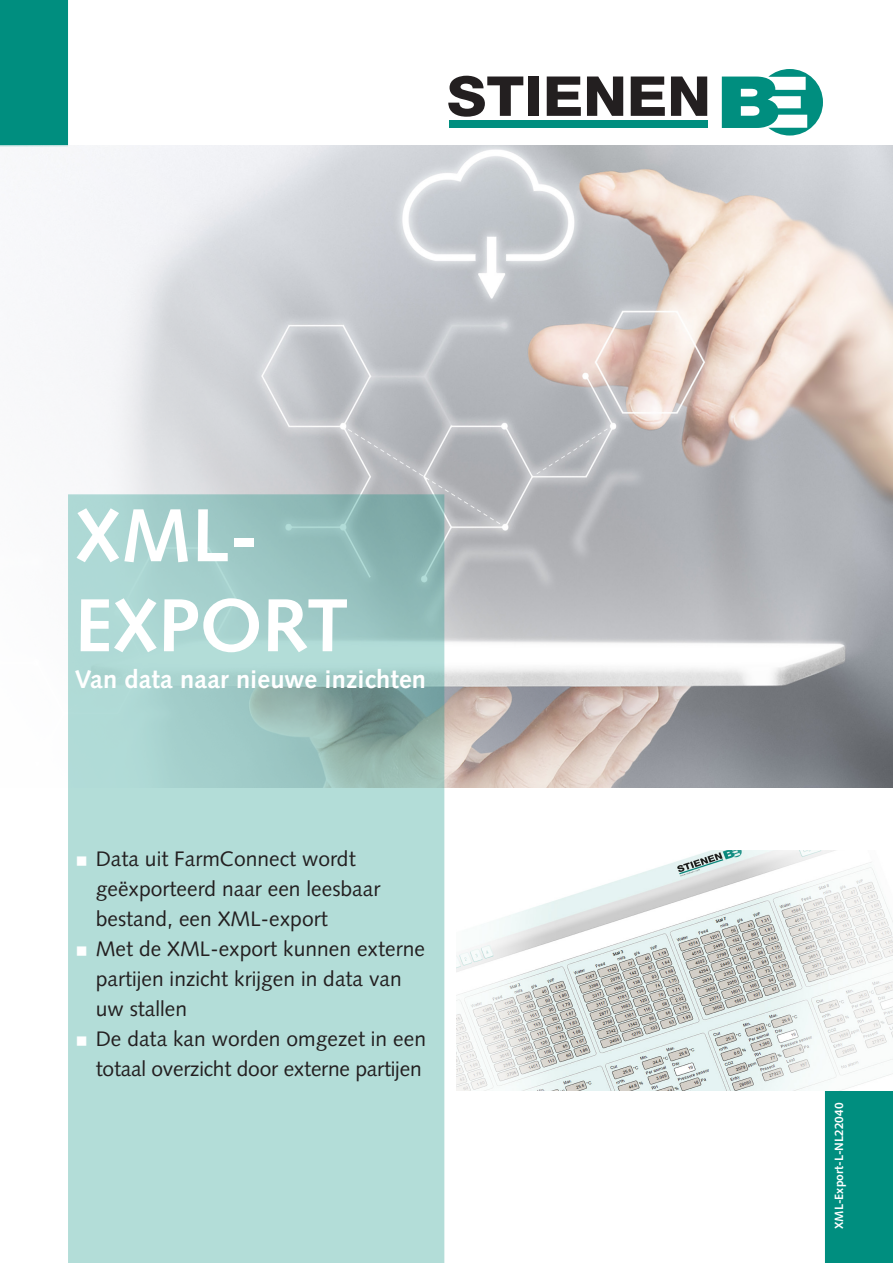
<style>
.page{position:relative;width:893px;height:1263px;background:#fff}
.page>*{position:absolute;margin:0;border:0;box-sizing:border-box;transform-origin:0 0}
.Heading_intro{font:700 75px "Syntax LT Std";color:#fff}
.Heading_vk_groen{font:700 25.5px "Syntax LT Std";letter-spacing:.005em;color:#fff}
.Bullits_vk{font:21px "Syntax LT Std";color:#231f20}
.Heading_intro-2{font:700 12px "Syntax LT Std";color:#fff}
</style>
<div class="page">
<div style="left:0;top:0;width:68px;height:145px;background:#008e7f"></div>
<div style="left:825px;top:1091px;width:68px;height:172px;background:#008e7f"></div>
<img style="left:0;top:145px;width:893px;height:642px">
<svg style="left:448px;top:76px;width:75px;height:41px"></svg>
<div style="left:528px;top:77px;width:11px;height:39px;background:#231f20"></div>
<svg style="left:547px;top:77px;width:34px;height:39px"></svg>
<svg style="left:587px;top:77px;width:36px;height:39px"></svg>
<svg style="left:631px;top:77px;width:34px;height:39px"></svg>
<svg style="left:671px;top:77px;width:36px;height:39px"></svg>
<svg style="left:722px;top:69px;width:101px;height:67px"></svg>
<div style="left:449px;top:120px;width:258px;height:8px;background:#008e7f"></div>
<svg style="left:68px;top:494px;width:376px;height:769px;background:#abd5d0"></svg>
<img style="left:456px;top:850px;width:437px;height:241px">
<svg style="left:77px;top:856px;width:9px;height:10px"></svg>
<svg style="left:77px;top:946px;width:9px;height:10px"></svg>
<svg style="left:77px;top:1036px;width:9px;height:10px"></svg>
<p class="Heading_intro" style="left:75px;top:492px;width:185px">XML-</p>
<p class="Heading_intro" style="left:75px;top:582px;width:275px">EXPORT</p>
<p class="Heading_vk_groen" style="left:75px;top:664px;width:353px">Van data naar nieuwe inzichten</p>
<p class="Bullits_vk" style="left:96px;top:846px;width:261px">Data uit FarmConnect wordt</p>
<p class="Bullits_vk" style="left:96px;top:876px;width:286px">geëxporteerd naar een leesbaar</p>
<p class="Bullits_vk" style="left:96px;top:906px;width:233px">bestand, een XML-export</p>
<p class="Bullits_vk" style="left:96px;top:936px;width:331px">Met de XML-export kunnen externe</p>
<p class="Bullits_vk" style="left:96px;top:966px;width:307px">partijen inzicht krijgen in data van</p>
<p class="Bullits_vk" style="left:96px;top:996px;width:93px">uw stallen</p>
<p class="Bullits_vk" style="left:96px;top:1026px;width:332px">De data kan worden omgezet in een</p>
<p class="Bullits_vk" style="left:96px;top:1056px;width:327px">totaal overzicht door externe partijen</p>
<p class="Heading_intro-2" style="left:832px;top:1229px;width:128px;rotate:-90deg">XML-Export-L-NL22040</p>
</div>
